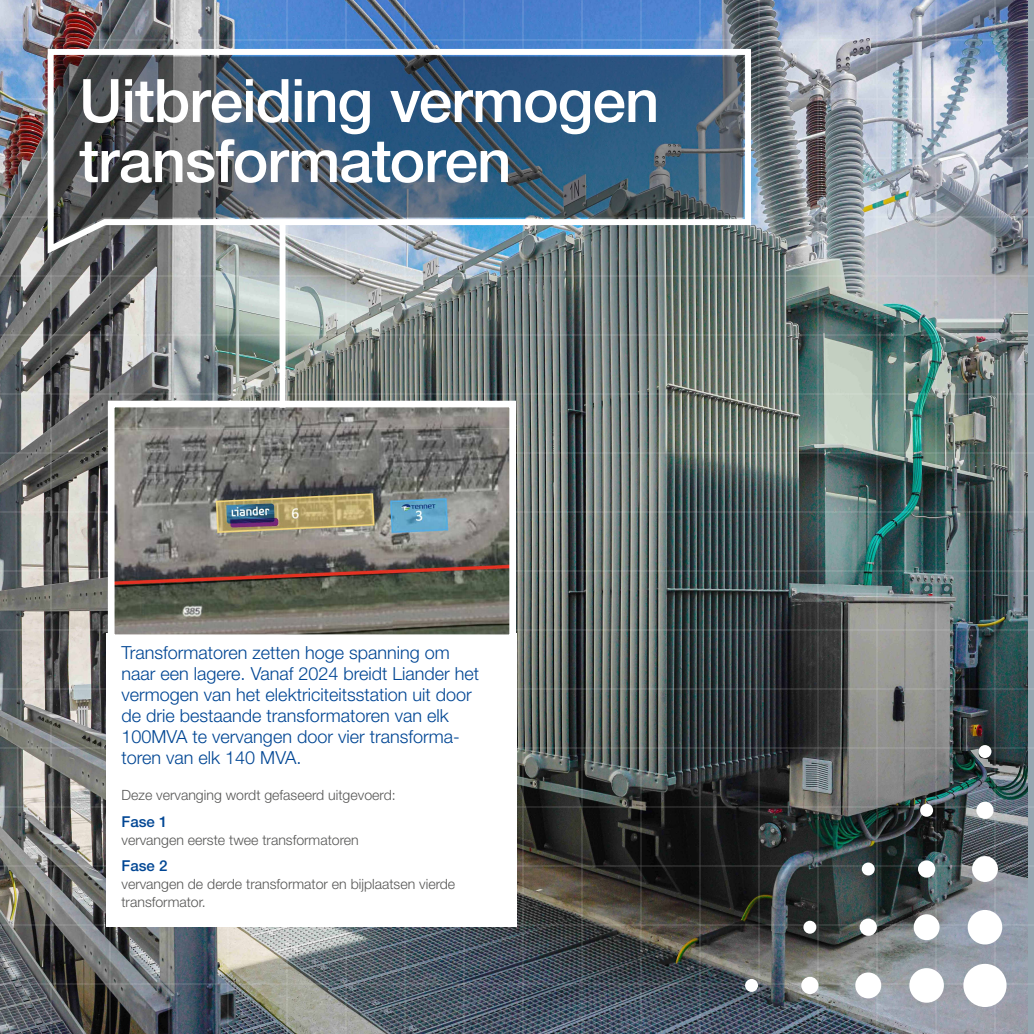
<style>
.page{position:relative;width:1034px;height:1034px;background:#fff}
.page>*{position:absolute;margin:0;border:0;box-sizing:border-box;transform-origin:0 0}
.t1{font:500 60px/60px "Helvetica Neue LT Pro";letter-spacing:-.02em;color:#fff}
.t2{font:300 18px/21px "Helvetica Neue LT Std";color:#014694}
.t3{font:500 15px "Helvetica Neue LT Std";color:#014694}
.t4{font:300 14.1px/18px "Helvetica Neue LT Std";color:#575756}
</style>
<div class="page">
<img style="left:0;top:0;width:1033px;height:1033px">
<svg style="left:45px;top:46px;width:708px;height:212px;background:#586e82"></svg>
<div style="left:107px;top:633px;width:410px;height:293px;background:#fff"></div>
<img style="left:116px;top:408px;width:392px;height:225px">
<div style="left:108px;top:400px;width:408px;height:241px;border:7px solid #fff"></div>
<div style="left:279px;top:222px;width:6px;height:185px;background:#fff"></div>
<div style="left:963px;top:963px;width:43px;height:43px;background:#fff;border-radius:50%"></div>
<div style="left:967px;top:909px;width:35px;height:35px;background:#fff;border-radius:50%"></div>
<div style="left:971px;top:855px;width:26px;height:26px;background:#fff;border-radius:50%"></div>
<div style="left:976px;top:801px;width:17px;height:17px;background:#fff;border-radius:50%"></div>
<div style="left:978px;top:745px;width:13px;height:12px;background:#fff;border-radius:50%"></div>
<div style="left:909px;top:967px;width:34px;height:35px;background:#fff;border-radius:50%"></div>
<div style="left:913px;top:914px;width:26px;height:25px;background:#fff;border-radius:50%"></div>
<div style="left:917px;top:860px;width:18px;height:17px;background:#fff;border-radius:50%"></div>
<svg style="left:919px;top:803px;width:13px;height:13px"></svg>
<div style="left:855px;top:972px;width:26px;height:26px;background:#fff;border-radius:50%"></div>
<div style="left:859px;top:918px;width:17px;height:17px;background:#fff;border-radius:50%"></div>
<div style="left:861px;top:862px;width:13px;height:13px;background:#fff;border-radius:50%"></div>
<div style="left:801px;top:976px;width:17px;height:17px;background:#fff;border-radius:50%"></div>
<div style="left:803px;top:920px;width:13px;height:13px;background:#fff;border-radius:50%"></div>
<div style="left:745px;top:978px;width:12px;height:13px;background:#fff;border-radius:50%"></div>
<h1 class="t1" style="left:79px;top:70px;width:581px">Uitbreiding vermogen transformatoren</h1>
<p class="t2" style="left:121px;top:641px;width:359px">Transformatoren zetten hoge spanning om naar een lagere. Vanaf 2024 breidt Liander het vermogen van het elektriciteitsstation uit door de drie bestaande transformatoren van elk 100MVA te vervangen door vier transforma&shy;toren van elk 140 MVA.</p>
<p class="t4" style="left:121px;top:785px;width:276px">Deze vervanging wordt gefaseerd uitgevoerd:</p>
<p class="t3" style="left:121px;top:812px;width:47px">Fase 1</p>
<p class="t4" style="left:121px;top:830px;width:239px">vervangen eerste twee transformatoren</p>
<p class="t3" style="left:121px;top:856px;width:47px">Fase 2</p>
<p class="t4" style="left:121px;top:874px;width:335px">vervangen de derde transformator en bijplaatsen vierde transformator.</p>
</div>
